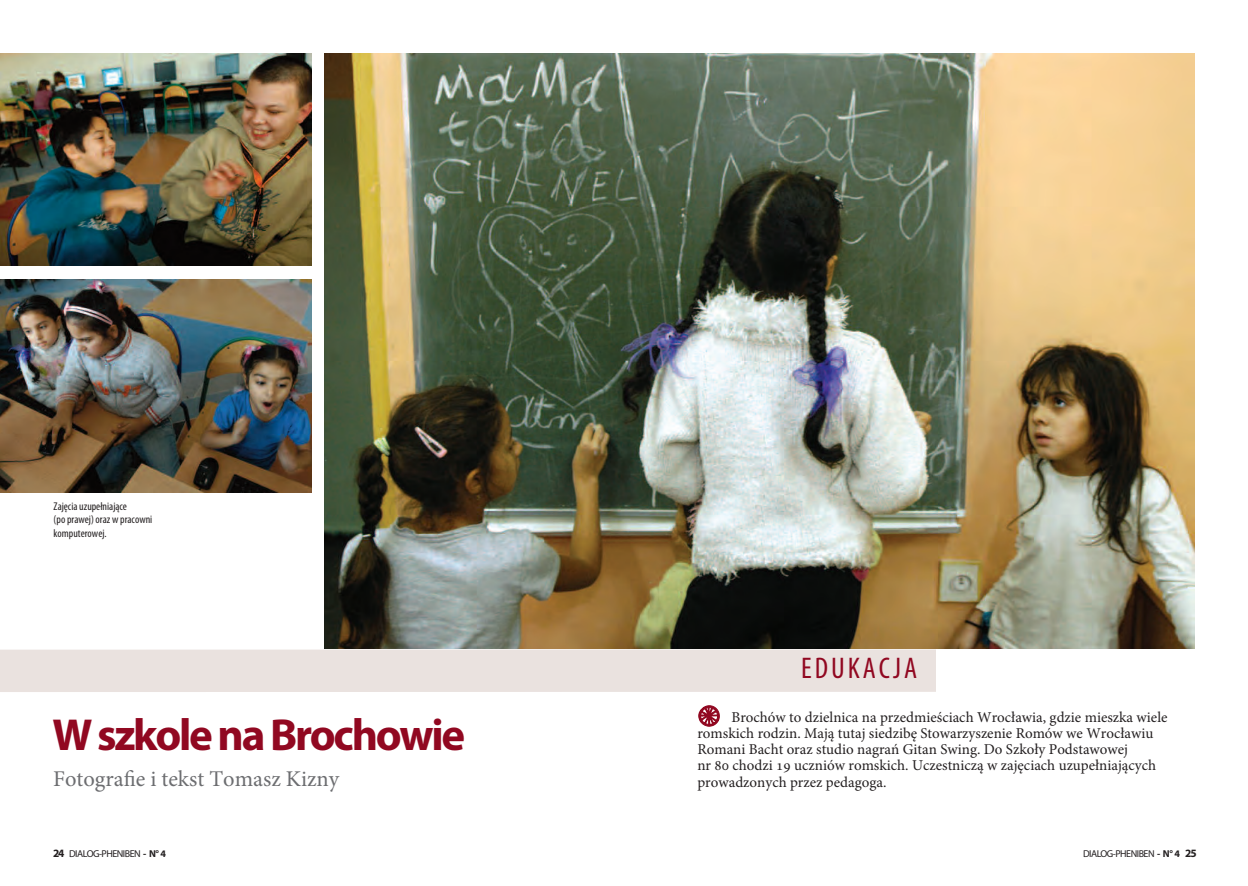
<style>
.page{position:relative;width:1248px;height:886px;background:#fff}
.page>*{position:absolute;margin:0;border:0;box-sizing:border-box;transform-origin:0 0}
.t1{font:700 45px "Myriad Pro";letter-spacing:-.05em;color:#910821}
.t2{font:condensed 30px "Myriad Pro";letter-spacing:.1em;color:#910821}
.t3{font:22.5px "Minion Pro";color:#6c6d70}
.t4{font:15px/16.2px "Minion Pro";color:#231f20}
.t5{font:condensed 11.25px/13.5px "Myriad Pro";color:#231f20}
.t6{font:10px "Myriad Pro";letter-spacing:-.05em;color:#231f20}
.s1{font-family:"Cowboy Doodles";font-size:22.5px;color:#910821}
.s2{font-weight:700;font-size:11.25px}
.s3{font-weight:700}
</style>
<div class="page">
<img style="left:324px;top:54px;width:870px;height:595px">
<img style="left:0;top:280px;width:312px;height:212px">
<img style="left:0;top:53px;width:312px;height:212px">
<div style="left:0;top:649px;width:935px;height:43px;background:#eae2df"></div>
<p class="t5" style="left:54px;top:500px;width:100px">Zajęcia uzupełniające<br>(po prawej) oraz w pracowni komputerowej.</p>
<h1 class="t1" style="left:52px;top:718px;width:414px">w szkole na Brochowie</h1>
<h3 class="t3" style="left:53px;top:770px;width:287px">Fotografie i tekst Tomasz Kizny</h3>
<h2 class="t2" style="left:801px;top:657px;width:118px">EDUKACJA</h2>
<p class="t4" style="left:697px;top:710px;width:471px"><span class="s1">G</span> Brochów to dzielnica na przedmieściach Wrocławia, gdzie mieszka wiele romskich rodzin. Mają tutaj siedzibę Stowarzyszenie Romów we Wrocławiu Romani Bacht oraz studio nagrań Gitan Swing. Do Szkoły Podstawowej<br>nr 80 chodzi 19 uczniów romskich. Uczestniczą w zajęciach uzupełniających prowadzonych przez pedagoga.</p>
<p class="t6" style="left:53px;top:850px;width:114px"><span class="s2">24</span> DIALOG-PHENIBEN <span class="s3">- n° 4</span></p>
<p class="t6" style="left:1082px;top:850px;width:115px">DIALOG-PHENIBEN <span class="s3">- n° 4</span> <span class="s2">25</span></p>
</div>
